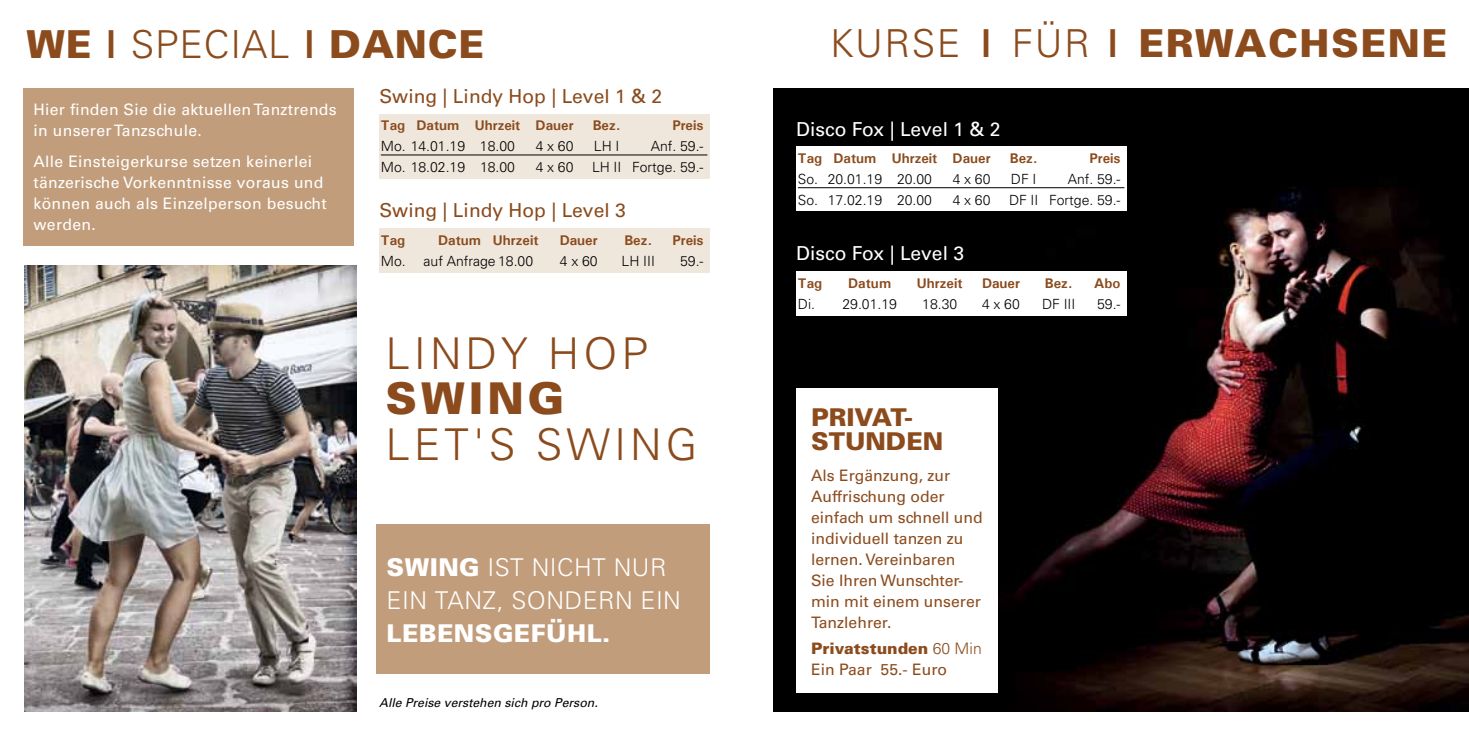
<style>
.page{position:relative;width:1469px;height:735px;background:#fff}
.page>*{position:absolute;margin:0;border:0;box-sizing:border-box;transform-origin:0 0}
.t1{font:300 43.75px "Univers";letter-spacing:.09em;color:#8b4b1d}
.t2{font:900 43.75px "Univers";color:#8b4b1d}
.t3{font:900 38.5px "Univers";letter-spacing:.04em;color:#8b4b1d}
.t4{font:300 24.5px/33.2px "Univers";letter-spacing:.02em;color:#fff}
.t5{font:900 24.5px/24.5px "Univers";color:#8b4b1d}
.t6{font:900 24.5px "Univers";letter-spacing:.02em;color:#fff}
.t7{font:19.25px "Univers";color:#8b4b1d}
.t8{font:19.25px "Univers";color:#fff}
.t9{font:15.75px/21px "Univers";color:#8b4b1d}
.t10{font:15.75px/21px "Univers";letter-spacing:.02em;color:#fff}
.t11{font:300 14px "Univers";color:#000}
.t12{font:700 14px "Univers";color:#8b4b1d}
.t13{font:italic 12.25px "Univers";color:#000}
.s1{font-weight:300}
.s2{font-weight:900}
</style>
<div class="page">
<img style="left:773px;top:88px;width:695px;height:622px">
<img style="left:25px;top:265px;width:331px;height:445px">
<div style="left:796px;top:271px;width:330px;height:45px;background:#fff"></div>
<div style="left:796px;top:147px;width:330px;height:64px;background:#fff"></div>
<hr style="left:798px;top:187px;width:326px;height:1px;background:#000">
<div style="left:379px;top:114px;width:330px;height:64px;background:#efe6dc"></div>
<hr style="left:381px;top:154px;width:326px;height:1px;background:#000">
<div style="left:379px;top:228px;width:330px;height:45px;background:#efe6dc"></div>
<div style="left:796px;top:388px;width:201px;height:304px;background:#fff"></div>
<div style="left:376px;top:524px;width:333px;height:149px;background:#c19d7b"></div>
<div style="left:24px;top:88px;width:329px;height:157px;background:#c19d7b"></div>
<h2 class="t3" style="left:27px;top:20px;width:459px">WE | <span class="s1">SPECIAL</span> | DANCE</h2>
<h2 class="t3" style="left:830px;top:19px;width:618px"><span class="s1">KURSE</span> | <span class="s1">FÜR</span> | ERWACHSENE</h2>
<p class="t10" style="left:33px;top:99px;width:305px">Hier finden Sie die aktuellen Tanztrends in unserer Tanzschule.</p>
<p class="t10" style="left:33px;top:151px;width:294px">Alle Einsteigerkurse setzen keinerlei tänzerische Vorkenntnisse voraus und können auch als Einzelperson besucht werden.</p>
<h3 class="t7" style="left:379px;top:84px;width:284px">Swing | Lindy Hop | Level 1 &amp; 2</h3>
<p class="t12" style="left:381px;top:116px;width:194px">Tag Datum Uhrzeit Dauer</p>
<p class="t12" style="left:593px;top:116px;width:29px">Bez.</p>
<p class="t12" style="left:672px;top:116px;width:32px">Preis</p>
<p class="t11" style="left:381px;top:137px;width:136px">MO. 14.01.19 18.00</p>
<p class="t11" style="left:535px;top:137px;width:52px">4 X 60 LH</p>
<p class="t11" style="left:615px;top:137px;width:16px">IA</p>
<p class="t11" style="left:660px;top:137px;width:45px">NF. 59.-</p>
<p class="t11" style="left:381px;top:158px;width:136px">MO. 18.02.19 18.00</p>
<p class="t11" style="left:535px;top:158px;width:51px">4 X 60 LH</p>
<p class="t11" style="left:613px;top:158px;width:7px">IIF</p>
<p class="t11" style="left:640px;top:158px;width:65px">ORTGE. 59.-</p>
<h3 class="t7" style="left:379px;top:198px;width:248px">Swing | Lindy Hop | Level 3</h3>
<p class="t12" style="left:381px;top:231px;width:26px">Tag</p>
<p class="t12" style="left:438px;top:231px;width:102px">Datum Uhrzeit</p>
<p class="t12" style="left:560px;top:231px;width:39px">Dauer</p>
<p class="t12" style="left:624px;top:231px;width:29px">Bez.</p>
<p class="t12" style="left:672px;top:231px;width:32px">Preis</p>
<p class="t11" style="left:381px;top:252px;width:154px">MO. AUF ANFRAGE 18.00</p>
<p class="t11" style="left:560px;top:252px;width:53px">4 X 60 LH</p>
<p class="t11" style="left:643px;top:252px;width:4px">III</p>
<p class="t11" style="left:680px;top:252px;width:25px">59.-</p>
<h1 class="t1" style="left:385px;top:326px;width:264px">LINDY HOP</h1>
<h1 class="t2" style="left:385px;top:371px;width:180px">SWING</h1>
<h1 class="t1" style="left:385px;top:417px;width:313px">LET'S SWING</h1>
<h3 class="t4" style="left:386px;top:549px;width:296px"><span class="s2">SWING</span> IST NICHT NUR<br>EIN TANZ, SONDERN EIN</h3>
<h3 class="t6" style="left:386px;top:618px;width:225px">LEBENSGEFÜHL.</h3>
<p class="t13" style="left:379px;top:695px;width:220px">Alle Preise verstehen sich pro Person.</p>
<h3 class="t8" style="left:796px;top:117px;width:206px">Disco Fox | Level 1 &amp; 2</h3>
<p class="t12" style="left:798px;top:149px;width:194px">Tag Datum Uhrzeit Dauer</p>
<p class="t12" style="left:1009px;top:149px;width:29px">Bez.</p>
<p class="t12" style="left:1089px;top:149px;width:32px">Preis</p>
<p class="t11" style="left:798px;top:170px;width:136px">SO. 20.01.19 20.00</p>
<p class="t11" style="left:952px;top:170px;width:39px">4 X 60</p>
<p class="t11" style="left:1011px;top:170px;width:37px">DF IA</p>
<p class="t11" style="left:1077px;top:170px;width:45px">NF. 59.-</p>
<p class="t11" style="left:798px;top:191px;width:136px">SO. 17.02.19 20.00</p>
<p class="t11" style="left:952px;top:191px;width:39px">4 X 60</p>
<p class="t11" style="left:1009px;top:191px;width:29px">DF IIF</p>
<p class="t11" style="left:1056px;top:191px;width:65px">ORTGE. 59.-</p>
<h3 class="t8" style="left:796px;top:242px;width:169px">Disco Fox | Level 3</h3>
<p class="t12" style="left:798px;top:274px;width:26px">Tag</p>
<p class="t12" style="left:848px;top:274px;width:44px">Datum</p>
<p class="t12" style="left:916px;top:274px;width:47px">Uhrzeit</p>
<p class="t12" style="left:982px;top:274px;width:39px">Dauer</p>
<p class="t12" style="left:1044px;top:274px;width:29px">Bez.</p>
<p class="t12" style="left:1094px;top:274px;width:28px">Abo</p>
<p class="t11" style="left:798px;top:295px;width:100px">DI. 29.01.19</p>
<p class="t11" style="left:922px;top:295px;width:37px">18.30</p>
<p class="t11" style="left:982px;top:295px;width:39px">4 X 60</p>
<p class="t11" style="left:1042px;top:295px;width:26px">DF III</p>
<p class="t11" style="left:1097px;top:295px;width:25px">59.-</p>
<h3 class="t5" style="left:811px;top:403px;width:134px">PRIVAT-<br>STUNDEN</h3>
<p class="t9" style="left:811px;top:465px;width:173px">Als Ergänzung, zur<br>Auffrischung oder einfach um schnell und individuell tanzen zu lernen. Vereinbaren<br>Sie Ihren Wunschter&shy;min mit einem unserer<br>Tanzlehrer.</p>
<p class="t9" style="left:811px;top:637px;width:172px"><span class="s2">PRIVATSTUNDEN</span> <span class="s1">60 M IN<br></span>Ein Paar 55.- Euro</p>
</div>
